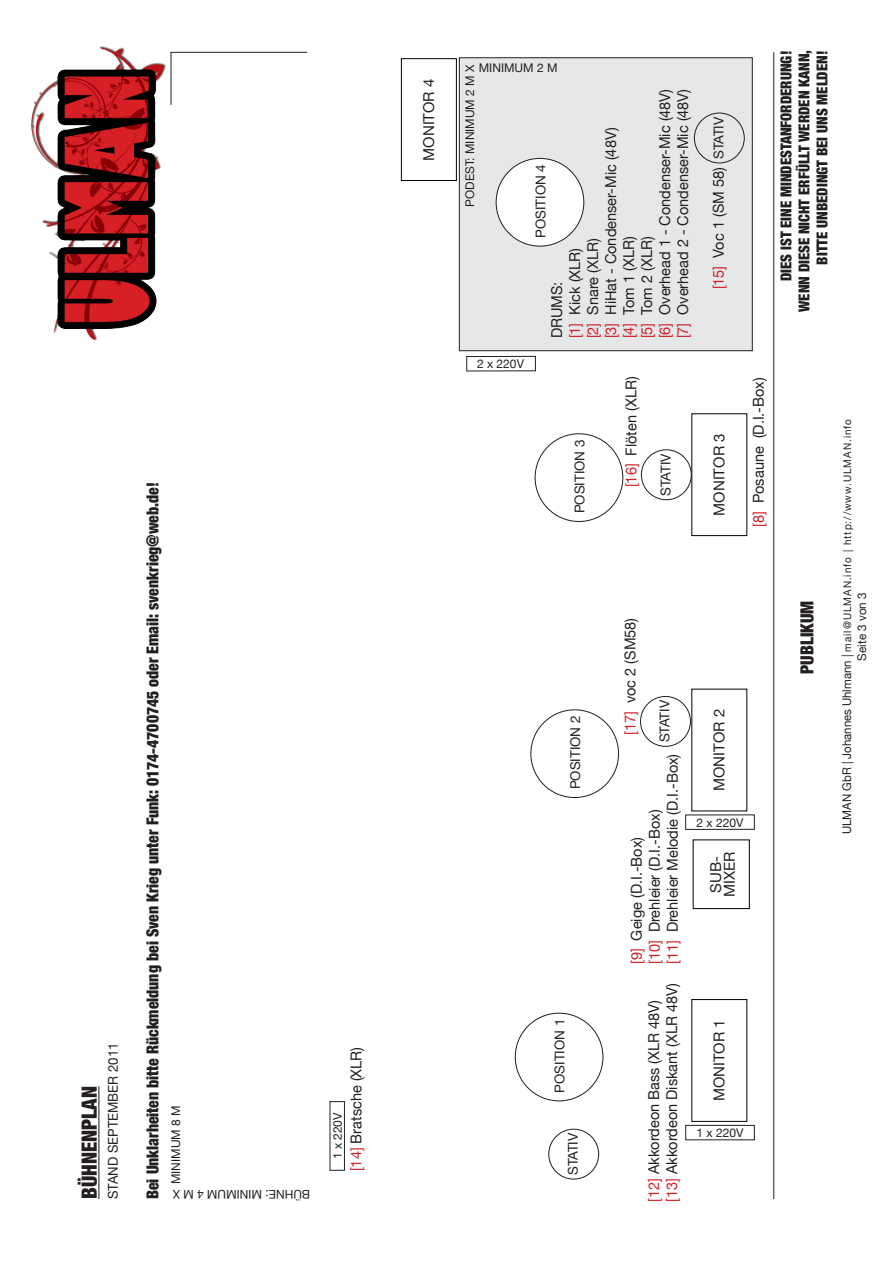
<style>
.page{position:relative;width:893px;height:1263px;background:#fff}
.page>*{position:absolute;margin:0;border:0;box-sizing:border-box;transform-origin:0 0}
.t1{font:900 condensed 21px "Helvetica Neue";color:#231f20}
.t2{font:900 condensed 18px "Helvetica Neue";color:#231f20;scale:.95 1}
.t3{font:900 condensed 16.5px "Helvetica Neue";color:#231f20;scale:.95 1}
.t4{font:15px "Helvetica Neue";color:#231f20}
.t5{font:900 condensed 15px "Helvetica Neue";color:#231f20}
.t6{font:13.5px "Helvetica Neue";color:#231f20}
.t7{font:12px "Helvetica Neue";color:#231f20}
.t8{font:10.5px "Helvetica Neue";letter-spacing:.1em;color:#231f20;scale:.95 1}
.s1{color:#d1232a}
.s2{font-size:12px}
</style>
<div class="page">
<div style="left:459px;top:58px;width:293px;height:293px;background:#e6e7e9"></div>
<div style="left:459px;top:57px;width:294px;height:294px;border:1px solid #231f20"></div>
<img style="left:31px;top:46px;width:135px;height:295px">
<hr style="left:98px;top:1086px;width:1px;height:113px;background:#231f20">
<div style="left:401px;top:58px;width:56px;height:123px;border:1px solid #000"></div>
<div style="left:691px;top:999px;width:56px;height:123px;border:1px solid #000"></div>
<hr style="left:773px;top:52px;width:1px;height:1147px;background:#231f20">
<div style="left:693px;top:839px;width:57px;height:70px;border:1px solid #000"></div>
<div style="left:496px;top:158px;width:88px;height:88px;background:#fff;border-radius:50%"></div>
<div style="left:330px;top:1101px;width:15px;height:70px;border:1px solid #231f20"></div>
<div style="left:466px;top:356px;width:70px;height:15px;border:1px solid #231f20"></div>
<div style="left:685px;top:814px;width:70px;height:16px;border:1px solid #231f20"></div>
<hr style="left:171px;top:52px;width:1px;height:53px;background:#231f20">
<hr style="left:171px;top:52px;width:136px;height:1px;background:#231f20">
<div style="left:641px;top:449px;width:51px;height:51px;border:1px solid #231f20;border-radius:50%"></div>
<div style="left:694px;top:113px;width:51px;height:50px;border:1px solid #231f20;border-radius:50%"></div>
<div style="left:640px;top:696px;width:51px;height:51px;border:1px solid #231f20;border-radius:50%"></div>
<div style="left:548px;top:1129px;width:51px;height:50px;border:1px solid #231f20;border-radius:50%"></div>
<div style="left:685px;top:1125px;width:70px;height:15px;border:1px solid #231f20"></div>
<p class="t1" style="left:76px;top:1199px;width:114px;rotate:-90deg">BÜHNENPLAN</p>
<p class="t6" style="left:105px;top:1199px;width:158px;rotate:-90deg">STAND SEPTEMBER 2011</p>
<p class="t3" style="left:143px;top:1199px;width:756px;rotate:-90deg">Bei Unklarheiten bitte Rückmeldung bei Sven Krieg unter Funk: 0174-4700745 oder Email: svenkrieg@web.de!</p>
<p class="t7" style="left:169px;top:1184px;width:80px;rotate:-90deg">MINIMUM 8 M</p>
<p class="t7" style="left:310px;top:1201px;width:139px;rotate:-180deg">BÜHNE: MINIMUM 4 M X</p>
<p class="t7" style="left:330px;top:1159px;width:48px;rotate:-90deg">1 x 220V</p>
<p class="t4" style="left:347px;top:1171px;width:126px;rotate:-90deg"><span class="s1">[14]</span> Bratsche (XLR)</p>
<p class="t4" style="left:420px;top:161px;width:83px;rotate:-90deg">MONITOR 4</p>
<p class="t7" style="left:479px;top:60px;width:80px">MINIMUM 2 M</p>
<p class="t7" style="left:463px;top:207px;width:144px;rotate:-90deg">PODEST: MINIMUM 2 M X</p>
<p class="t4" style="left:656px;top:338px;width:251px;rotate:-90deg"><span class="s1">[6]</span> Overhead 1 - Condenser-Mic (48V)</p>
<p class="t4" style="left:674px;top:338px;width:251px;rotate:-90deg"><span class="s1">[7]</span> Overhead 2 - Condenser-Mic (48V)</p>
<p class="t4" style="left:602px;top:338px;width:212px;rotate:-90deg"><span class="s1">[3]</span> HiHat - Condenser-Mic (48V)</p>
<p class="t6" style="left:532px;top:238px;width:75px;rotate:-90deg">POSITION 4</p>
<p class="t4" style="left:620px;top:338px;width:103px;rotate:-90deg"><span class="s1">[4]</span> Tom 1 (XLR)</p>
<p class="t4" style="left:638px;top:338px;width:103px;rotate:-90deg"><span class="s1">[5]</span> Tom 2 (XLR)</p>
<p class="t4" style="left:566px;top:338px;width:92px;rotate:-90deg"><span class="s1">[1]</span> Kick (XLR)</p>
<p class="t4" style="left:584px;top:338px;width:102px;rotate:-90deg"><span class="s1">[2]</span> Snare (XLR)</p>
<p class="t4" style="left:548px;top:338px;width:58px;rotate:-90deg">DRUMS:</p>
<p class="t7" style="left:477px;top:357px;width:48px">2 x 220V</p>
<p class="t6" style="left:571px;top:513px;width:75px;rotate:-90deg">POSITION 3</p>
<p class="t4" style="left:622px;top:487px;width:112px;rotate:-90deg"><span class="s1">[16]</span> Flöten (XLR)</p>
<p class="t6" style="left:658px;top:496px;width:44px;rotate:-90deg">STATIV</p>
<p class="t6" style="left:711px;top:159px;width:44px;rotate:-90deg">STATIV</p>
<p class="t4" style="left:710px;top:289px;width:124px;rotate:-90deg"><span class="s1">[15]</span> Voc 1 (SM 58)</p>
<p class="t4" style="left:710px;top:516px;width:83px;rotate:-90deg">MONITOR 3</p>
<p class="t4" style="left:749px;top:527px;width:151px;rotate:-90deg"><span class="s1">[8]</span> Posaune (D.I.-Box)</p>
<p class="t6" style="left:567px;top:789px;width:75px;rotate:-90deg">POSITION 2</p>
<p class="t6" style="left:552px;top:1093px;width:75px;rotate:-90deg">POSITION 1</p>
<p class="t6" style="left:565px;top:1175px;width:44px;rotate:-90deg">STATIV</p>
<p class="t4" style="left:621px;top:735px;width:119px;rotate:-90deg"><span class="s1">[17]</span> voc 2 (SM58)</p>
<p class="t6" style="left:657px;top:742px;width:44px;rotate:-90deg">STATIV</p>
<p class="t4" style="left:664px;top:964px;width:212px;rotate:-90deg"><span class="s1">[11]</span> Drehleier Melodie (D.I.-Box)</p>
<p class="t4" style="left:646px;top:964px;width:156px;rotate:-90deg"><span class="s1">[10]</span> Drehleier (D.I.-Box)</p>
<p class="t4" style="left:628px;top:964px;width:129px;rotate:-90deg"><span class="s1">[9]</span> Geige (D.I.-Box)</p>
<p class="t4" style="left:663px;top:1202px;width:220px;rotate:-90deg"><span class="s1">[13]</span> Akkordeon Diskant (XLR 48V)</p>
<p class="t4" style="left:645px;top:1202px;width:204px;rotate:-90deg"><span class="s1">[12]</span> Akkordeon Bass (XLR 48V)</p>
<p class="t4" style="left:710px;top:791px;width:83px;rotate:-90deg">MONITOR 2</p>
<p class="t7" style="left:696px;top:815px;width:48px">2 x 220V</p>
<p class="t4" style="left:707px;top:892px;width:38px;rotate:-90deg">SUB-</p>
<p class="t4" style="left:720px;top:897px;width:47px;rotate:-90deg">MIXER</p>
<p class="t4" style="left:710px;top:1101px;width:83px;rotate:-90deg">MONITOR 1</p>
<p class="t7" style="left:697px;top:1126px;width:48px">1 x 220V</p>
<p class="t5" style="left:777px;top:281px;width:232px;rotate:-90deg">DIES IST EINE MINDESTANFORDERUNG!</p>
<p class="t5" style="left:795px;top:312px;width:263px;rotate:-90deg">WENN DIESE NICHT ERFÜLLT WERDEN KANN,</p>
<p class="t5" style="left:813px;top:265px;width:215px;rotate:-90deg">BITTE UNBEDINGT BEI UNS MELDEN!</p>
<p class="t2" style="left:796px;top:674px;width:78px;rotate:-90deg">PUBLIKUM</p>
<p class="t8" style="left:841px;top:834px;width:438px;rotate:-90deg"><span class="s2">ULMAN GbR | Johannes Uhlmann |</span> mail@ULMAN.info | http://www.ULMAN.info</p>
<p class="t7" style="left:855px;top:660px;width:69px;rotate:-90deg">Seite 3 von 3</p>
</div>
